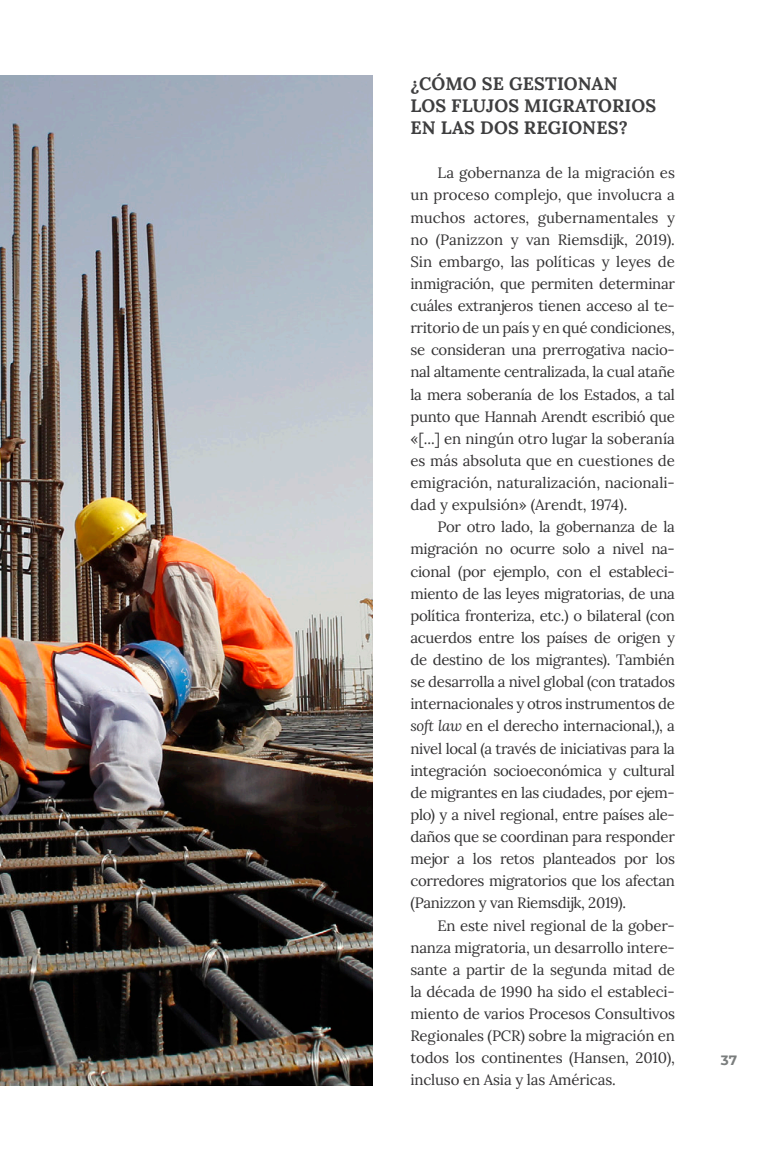
<style>
.page{position:relative;width:783px;height:1161px;background:#fff}
.page>*{position:absolute;margin:0;border:0;box-sizing:border-box;transform-origin:0 0}
.Titulillos_cuerpo_1{font:700 18px/22.2px "Lora";letter-spacing:.01em;color:#3e3e3f}
.Cuerpo{font:15px/22.2px "Lora";letter-spacing:-.01em;color:#333233;text-align:justify}
.t1{font:700 13.5px "Montserrat";color:#7a7d7d}
.s1{font-style:italic}
</style>
<div class="page">
<img style="left:0;top:75px;width:373px;height:1011px">
<p class="Titulillos_cuerpo_1" style="left:410px;top:71px;width:247px">¿CÓMO SE GESTIONAN<br>LOS FLUJOS MIGRATORIOS<br>EN LAS DOS REGIONES?</p>
<p class="Cuerpo" style="left:410px;top:161px;width:266px;text-indent:27px">La gobernanza de la migración es un proceso complejo, que involucra a muchos actores, gubernamentales y no (Panizzon y van Riemsdijk, 2019).<br>Sin embargo, las políticas y leyes de inmigración, que permiten determinar cuáles extranjeros tienen acceso al te&shy;rritorio de un país y en qué condiciones, se consideran una prerrogativa nacio&shy;nal altamente centralizada, la cual atañe la mera soberanía de los Estados, a tal punto que Hannah Arendt escribió que «[...] en ningún otro lugar la soberanía es más absoluta que en cuestiones de emigración, naturalización, nacionali&shy;dad y expulsión» (Arendt, 1974).</p>
<p class="Cuerpo" style="left:410px;top:515px;width:266px;text-indent:27px">Por otro lado, la gobernanza de la migración no ocurre solo a nivel na&shy;cional (por ejemplo, con el estableci&shy;miento de las leyes migratorias, de una política fronteriza, etc.) o bilateral (con acuerdos entre los países de origen y de destino de los migrantes). También se desarrolla a nivel global (con tratados internacionales y otros instrumentos de <span class="s1">soft law</span> en el derecho internacional,), a nivel local (a través de iniciativas para la integración socioeconómica y cultural de migrantes en las ciudades, por ejem&shy;plo) y a nivel regional, entre países ale&shy;daños que se coordinan para responder mejor a los retos planteados por los corredores migratorios que los afectan (Panizzon y van Riemsdijk, 2019).</p>
<p class="Cuerpo" style="left:410px;top:913px;width:266px;text-indent:27px">En este nivel regional de la gober&shy;nanza migratoria, un desarrollo intere&shy;sante a partir de la segunda mitad de la década de 1990 ha sido el estableci&shy;miento de varios Procesos Consultivos Regionales (PCR) sobre la migración en todos los continentes (Hansen, 2010), incluso en Asia y las Américas.</p>
<p class="t1" style="left:721px;top:1051px;width:18px">37</p>
</div>
